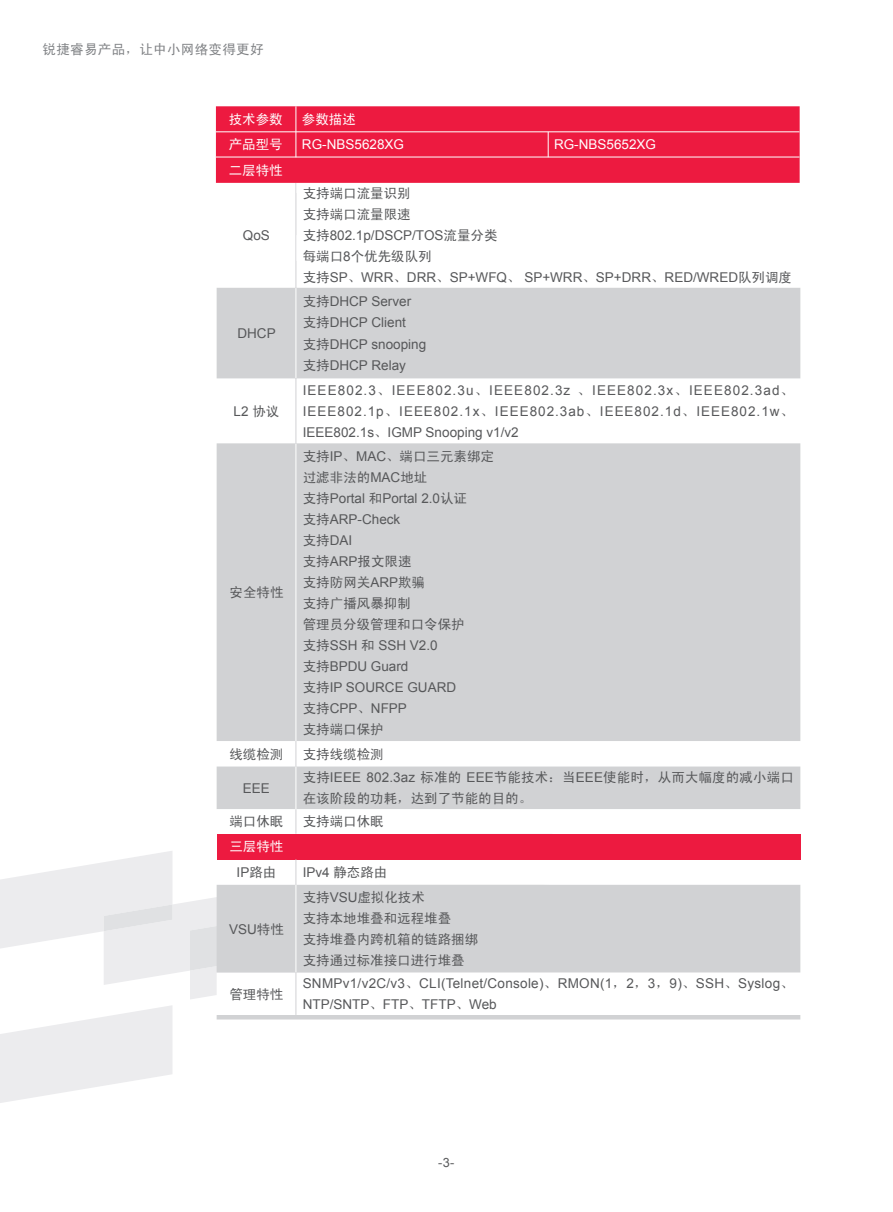
<style>
.page{position:relative;width:893px;height:1212px;background:#fff}
.page>*{position:absolute;margin:0;border:0;box-sizing:border-box;transform-origin:0 0}
.t1{font:13.5px/21px "Arial";color:#57585a}
.t2{font:13.5px/21px "Sim Hei";color:#57585a}
.t3{font:13.5px/21px "Arial";letter-spacing:.02em;color:#57585a}
.t4{font:13.5px "Arial";color:#fff}
.t5{font:13.5px "Sim Hei";color:#fff}
.t6{font:13.5px "Sim Hei";letter-spacing:.025em;color:#808285}
.t7{font:12.75px "Arial";color:#57585a}
.s1{font-family:"Sim Hei"}
.s2{font-family:"Arial"}
</style>
<div class="page">
<svg style="left:0;top:1005px;width:172px;height:98px"></svg>
<svg style="left:0;top:851px;width:217px;height:148px"></svg>
<svg style="left:217px;top:288px;width:583px;height:731px;fill:#d1d2d4"></svg>
<div style="left:217px;top:834px;width:583px;height:25px;background:#ed1a40"></div>
<hr style="left:296px;top:183px;width:1px;height:651px;background:#d1d2d4">
<hr style="left:296px;top:859px;width:1px;height:156px;background:#d1d2d4">
<hr style="left:297px;top:499px;width:1px;height:42px;background:#d1d2d4">
<div style="left:216px;top:106px;width:584px;height:77px;background:#ed1a40"></div>
<hr style="left:296px;top:106px;width:1px;height:51px;background:#fff">
<hr style="left:216px;top:131px;width:583px;height:1px;background:#fff">
<hr style="left:216px;top:157px;width:583px;height:1px;background:#fff">
<hr style="left:296px;top:288px;width:1px;height:90px;background:#fff">
<hr style="left:296px;top:444px;width:1px;height:297px;background:#fff">
<hr style="left:296px;top:767px;width:1px;height:42px;background:#fff">
<hr style="left:296px;top:885px;width:1px;height:87px;background:#fff">
<svg style="left:548px;top:132px;width:1px;height:25px"></svg>
<p class="t6" style="left:43px;top:43px;width:223px">锐捷睿易产品，让中小网络变得更好</p>
<p class="t5" style="left:229px;top:112px;width:55px">技术参数</p>
<p class="t5" style="left:302px;top:112px;width:55px">参数描述</p>
<p class="t5" style="left:229px;top:138px;width:55px">产品型号</p>
<p class="t4" style="left:302px;top:136px;width:104px">RG-NBS5628XG</p>
<p class="t4" style="left:554px;top:136px;width:104px">RG-NBS5652XG</p>
<p class="t5" style="left:229px;top:163px;width:55px">二层特性</p>
<p class="t1" style="left:243px;top:225px;width:29px">QoS</p>
<p class="t1" style="left:237px;top:323px;width:40px">DHCP</p>
<p class="t1" style="left:234px;top:401px;width:47px">L2 <span class="s1">协议</span></p>
<p class="t2" style="left:230px;top:582px;width:55px">安全特性</p>
<p class="t2" style="left:303px;top:183px;width:109px">支持端口流量识别支持端口流量限速</p>
<p class="t1" style="left:303px;top:225px;width:196px"><span class="s1">支持</span>802.1p/DSCP/TOS<span class="s1">流量分类</span></p>
<p class="t2" style="left:303px;top:246px;width:131px">每端口<span class="s2">8</span>个优先级队列</p>
<p class="t1" style="left:303px;top:267px;width:491px"><span class="s1">支持</span>SP<span class="s1">、</span>WRR<span class="s1">、</span>DRR<span class="s1">、</span>SP+WFQ<span class="s1">、</span> SP+WRR<span class="s1">、</span>SP+DRR<span class="s1">、</span>RED/WRED<span class="s1">队列调度</span></p>
<p class="t1" style="left:303px;top:291px;width:125px"><span class="s1">支持</span>DHCP Server<span class="s1">支持</span>DHCP Client<br><span class="s1">支持</span>DHCP snooping<span class="s1">支持</span>DHCP Relay</p>
<p class="t1" style="left:303px;top:380px;width:493px;text-align:justify">IEEE802.3<span class="s1">、</span>IEEE802.3u<span class="s1">、</span>IEEE802.3z <span class="s1">、</span>IEEE802.3x<span class="s1">、</span>IEEE802.3ad<span class="s1">、</span>IEEE802.1p<span class="s1">、</span>IEEE802.1x<span class="s1">、</span>IEEE802.3ab<span class="s1">、</span>IEEE802.1d<span class="s1">、</span>IEEE802.1w<span class="s1">、</span>IEEE802.1s<span class="s1">、</span>IGMP Snooping v1/v2</p>
<p class="t2" style="left:303px;top:445px;width:193px">支持<span class="s2">IP</span>、<span class="s2">MAC</span>、端口三元素绑定过滤非法的<span class="s2">MAC</span>地址</p>
<p class="t1" style="left:303px;top:487px;width:166px"><span class="s1">支持</span>Portal <span class="s1">和</span>Portal 2.0<span class="s1">认证支持</span>ARP-Check<br><span class="s1">支持</span>DAI</p>
<p class="t2" style="left:303px;top:550px;width:163px">支持<span class="s2">ARP</span>报文限速<br>支持防网关<span class="s2">ARP</span>欺骗<br>支持广播风暴抑制<br>管理员分级管理和口令保护</p>
<p class="t1" style="left:303px;top:634px;width:155px"><span class="s1">支持</span>SSH <span class="s1">和</span> SSH V2.0<br><span class="s1">支持</span>BPDU Guard<br><span class="s1">支持</span>IP SOURCE GUARD<span class="s1">支持</span>CPP<span class="s1">、</span>NFPP</p>
<p class="t2" style="left:303px;top:718px;width:82px">支持端口保护</p>
<p class="t2" style="left:229px;top:743px;width:55px">线缆检测</p>
<p class="t2" style="left:303px;top:743px;width:82px">支持线缆检测</p>
<p class="t1" style="left:243px;top:777px;width:29px">EEE</p>
<p class="t2" style="left:303px;top:767px;width:493px">支持<span class="s2">IEEE 802.3az</span> 标准的 <span class="s2">EEE</span>节能技术：当<span class="s2">EEE</span>使能时，从而大幅度的减小端口在该阶段的功耗，达到了节能的目的。</p>
<p class="t2" style="left:229px;top:811px;width:55px">端口休眠</p>
<p class="t2" style="left:303px;top:811px;width:82px">支持端口休眠</p>
<p class="t5" style="left:229px;top:840px;width:55px">三层特性</p>
<p class="t1" style="left:237px;top:862px;width:41px">IP<span class="s1">路由</span></p>
<p class="t1" style="left:303px;top:862px;width:86px">IPv4 <span class="s1">静态路由</span></p>
<p class="t1" style="left:229px;top:918px;width:56px">VSU<span class="s1">特性</span></p>
<p class="t2" style="left:303px;top:887px;width:177px">支持<span class="s2">VSU</span>虚拟化技术<br>支持本地堆叠和远程堆叠<br>支持堆叠内跨机箱的链路捆绑支持通过标准接口进行堆叠</p>
<p class="t2" style="left:229px;top:983px;width:55px">管理特性</p>
<p class="t3" style="left:303px;top:973px;width:493px">SNMPv1/v2C/v3<span class="s1">、</span>CLI(Telnet/Console)<span class="s1">、</span>RMON(1<span class="s1">，</span>2<span class="s1">，</span>3<span class="s1">，</span>9)<span class="s1">、</span>SSH<span class="s1">、</span>Syslog<span class="s1">、<br></span>NTP/SNTP<span class="s1">、</span>FTP<span class="s1">、</span>TFTP<span class="s1">、</span>Web</p>
<p class="t7" style="left:438px;top:1154px;width:18px">-3-</p>
</div>
